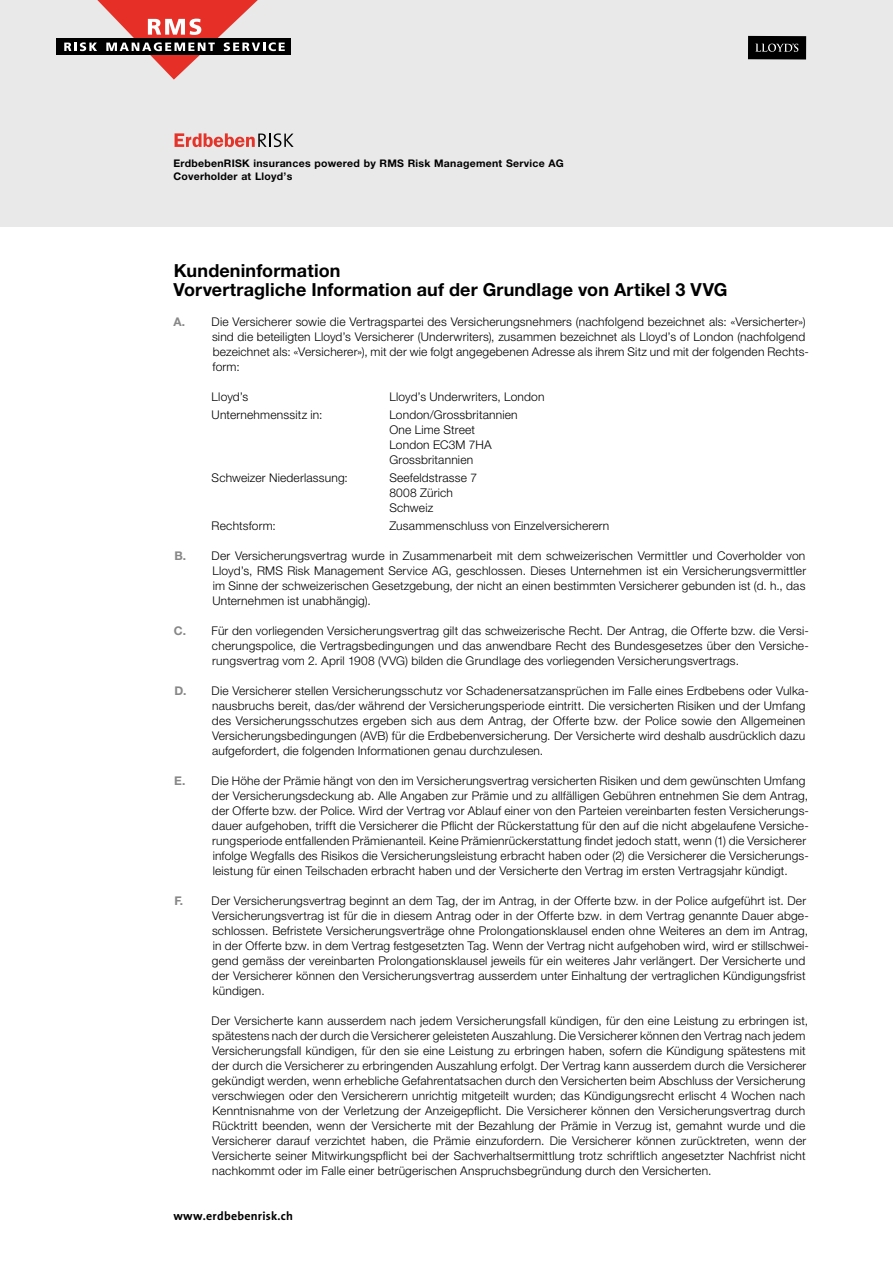
<style>
.page{position:relative;width:893px;height:1263px;background:#fff}
.page>*{position:absolute;margin:0;border:0;box-sizing:border-box;transform-origin:0 0}
.t1{font:700 18px/19.5px "Helvetica Neue LT Std";letter-spacing:.005em;color:#000}
.t2{font:300 12px/15px "Helvetica Neue LT Std";letter-spacing:.015em;color:#000}
.t3{font:700 12px "The Sans";letter-spacing:.02em;color:#000}
.t4{font:700 10.5px/13.5px "Helvetica Neue LT Std";letter-spacing:.025em;color:#000}
.s1{font-weight:700;color:#878787}
</style>
<div class="page">
<div style="left:0;top:0;width:893px;height:226px;background:#e9e9e9"></div>
<svg style="left:175px;top:133px;width:119px;height:14px"></svg>
<div style="left:56px;top:39px;width:235px;height:16px;background:#000"></div>
<svg style="left:64px;top:0;width:221px;height:80px"></svg>
<div style="left:748px;top:36px;width:58px;height:23px;background:#000"></div>
<svg style="left:755px;top:43px;width:43px;height:9px"></svg>
<p class="t4" style="left:173px;top:156px;width:392px">ErdbebenRISK insurances powered by RMS Risk Management Service AG<br>Coverholder at Lloyd’s</p>
<h1 class="t1" style="left:173px;top:260px;width:555px">Kundeninformation<br>Vorvertragliche Information auf der Grundlage von Artikel 3 VVG</h1>
<p class="t2" style="left:212px;top:314px;width:598px;text-indent:-38px"><span class="s1">A.</span> Die Versicherer sowie die Vertragspartei des Versicherungsnehmers (nachfolgend bezeichnet als: «Versicherter») sind die beteiligten Lloyd’s Versicherer (Underwriters), zusammen bezeichnet als Lloyd’s of London (nachfolgend bezeichnet als: «Versicherer»), mit der wie folgt angegebenen Adresse als ihrem Sitz und mit der folgenden Rechts&shy;form:</p>
<p class="t2" style="left:212px;top:389px;width:38px">Lloyd’s</p>
<p class="t2" style="left:389px;top:389px;width:157px">Lloyd’s Underwriters, London</p>
<p class="t2" style="left:212px;top:407px;width:112px">Unternehmenssitz in:</p>
<p class="t2" style="left:389px;top:407px;width:130px">London/Grossbritannien<br>One Lime Street<br>London EC3M 7HA<br>Grossbritannien</p>
<p class="t2" style="left:212px;top:470px;width:138px">Schweizer Niederlassung:</p>
<p class="t2" style="left:389px;top:470px;width:89px">Seefeldstrasse 7<br>8008 Zürich<br>Schweiz</p>
<p class="t2" style="left:212px;top:518px;width:66px">Rechtsform:</p>
<p class="t2" style="left:389px;top:518px;width:221px">Zusammenschluss von Einzelversicherern</p>
<p class="t2" style="left:212px;top:548px;width:595px;text-align:justify;text-indent:-38px"><span class="s1">B.</span> Der Versicherungsvertrag wurde in Zusammenarbeit mit dem schweizerischen Vermittler und Coverholder von Lloyd’s, RMS Risk Management Service AG, geschlossen. Dieses Unternehmen ist ein Versicherungsvermittler im Sinne der schweizerischen Gesetzgebung, der nicht an einen bestimmten Versicherer gebunden ist (d. h., das Unternehmen ist unabhängig).</p>
<p class="t2" style="left:212px;top:623px;width:598px;text-align:justify;text-indent:-38px"><span class="s1">C.</span> Für den vorliegenden Versicherungsvertrag gilt das schweizerische Recht. Der Antrag, die Offerte bzw. die Versi&shy;cherungspolice, die Vertragsbedingungen und das anwendbare Recht des Bundesgesetzes über den Versiche&shy;rungsvertrag vom 2. April 1908 (VVG) bilden die Grundlage des vorliegenden Versicherungsvertrags.</p>
<p class="t2" style="left:212px;top:683px;width:598px;text-indent:-38px"><span class="s1">D.</span> Die Versicherer stellen Versicherungsschutz vor Schadenersatzansprüchen im Falle eines Erdbebens oder Vulka&shy;nausbruchs bereit, das/der während der Versicherungsperiode eintritt. Die versicherten Risiken und der Umfang des Versicherungsschutzes ergeben sich aus dem Antrag, der Offerte bzw. der Police sowie den Allgemeinen Versicherungsbedingungen (AVB) für die Erdbebenversicherung. Der Versicherte wird deshalb ausdrücklich dazu aufgefordert, die folgenden Informationen genau durchzulesen.</p>
<p class="t2" style="left:212px;top:773px;width:598px;text-indent:-38px"><span class="s1">E.</span> Die Höhe der Prämie hängt von den im Versicherungsvertrag versicherten Risiken und dem gewünschten Umfang der Versicherungsdeckung ab. Alle Angaben zur Prämie und zu allfälligen Gebühren entnehmen Sie dem Antrag, der Offerte bzw. der Police. Wird der Vertrag vor Ablauf einer von den Parteien vereinbarten festen Versicherungs&shy;dauer aufgehoben, trifft die Versicherer die Pflicht der Rückerstattung für den auf die nicht abgelaufene Versiche&shy;rungsperiode entfallenden Prämienanteil. Keine Prämienrückerstattung findet jedoch statt, wenn (1) die Versicherer infolge Wegfalls des Risikos die Versicherungsleistung erbracht haben oder (2) die Versicherer die Versicherungs&shy;leistung für einen Teilschaden erbracht haben und der Versicherte den Vertrag im ersten Vertragsjahr kündigt.</p>
<p class="t2" style="left:212px;top:893px;width:598px;text-indent:-38px"><span class="s1">F.</span> Der Versicherungsvertrag beginnt an dem Tag, der im Antrag, in der Offerte bzw. in der Police aufgeführt ist. Der Versicherungsvertrag ist für die in diesem Antrag oder in der Offerte bzw. in dem Vertrag genannte Dauer abge&shy;schlossen. Befristete Versicherungsverträge ohne Prolongationsklausel enden ohne Weiteres an dem im Antrag, in der Offerte bzw. in dem Vertrag festgesetzten Tag. Wenn der Vertrag nicht aufgehoben wird, wird er stillschwei&shy;gend gemäss der vereinbarten Prolongationsklausel jeweils für ein weiteres Jahr verlängert. Der Versicherte und der Versicherer können den Versicherungsvertrag ausserdem unter Einhaltung der vertraglichen Kündigungsfrist kündigen.</p>
<p class="t2" style="left:212px;top:1013px;width:598px">Der Versicherte kann ausserdem nach jedem Versicherungsfall kündigen, für den eine Leistung zu erbringen ist, spätestens nach der durch die Versicherer geleisteten Auszahlung. Die Versicherer können den Vertrag nach jedem Versicherungsfall kündigen, für den sie eine Leistung zu erbringen haben, sofern die Kündigung spätestens mit der durch die Versicherer zu erbringenden Auszahlung erfolgt. Der Vertrag kann ausserdem durch die Versicherer gekündigt werden, wenn erhebliche Gefahrentatsachen durch den Versicherten beim Abschluss der Versicherung verschwiegen oder den Versicherern unrichtig mitgeteilt wurden; das Kündigungsrecht erlischt 4 Wochen nach Kenntnisnahme von der Verletzung der Anzeigepflicht. Die Versicherer können den Versicherungsvertrag durch Rücktritt beenden, wenn der Versicherte mit der Bezahlung der Prämie in Verzug ist, gemahnt wurde und die Versicherer darauf verzichtet haben, die Prämie einzufordern. Die Versicherer können zurücktreten, wenn der Versicherte seiner Mitwirkungspflicht bei der Sachverhaltsermittlung trotz schriftlich angesetzter Nachfrist nicht nachkommt oder im Falle einer betrügerischen Anspruchsbegründung durch den Versicherten.</p>
<p class="t3" style="left:173px;top:1206px;width:121px">www.erdbebenrisk.ch</p>
</div>
